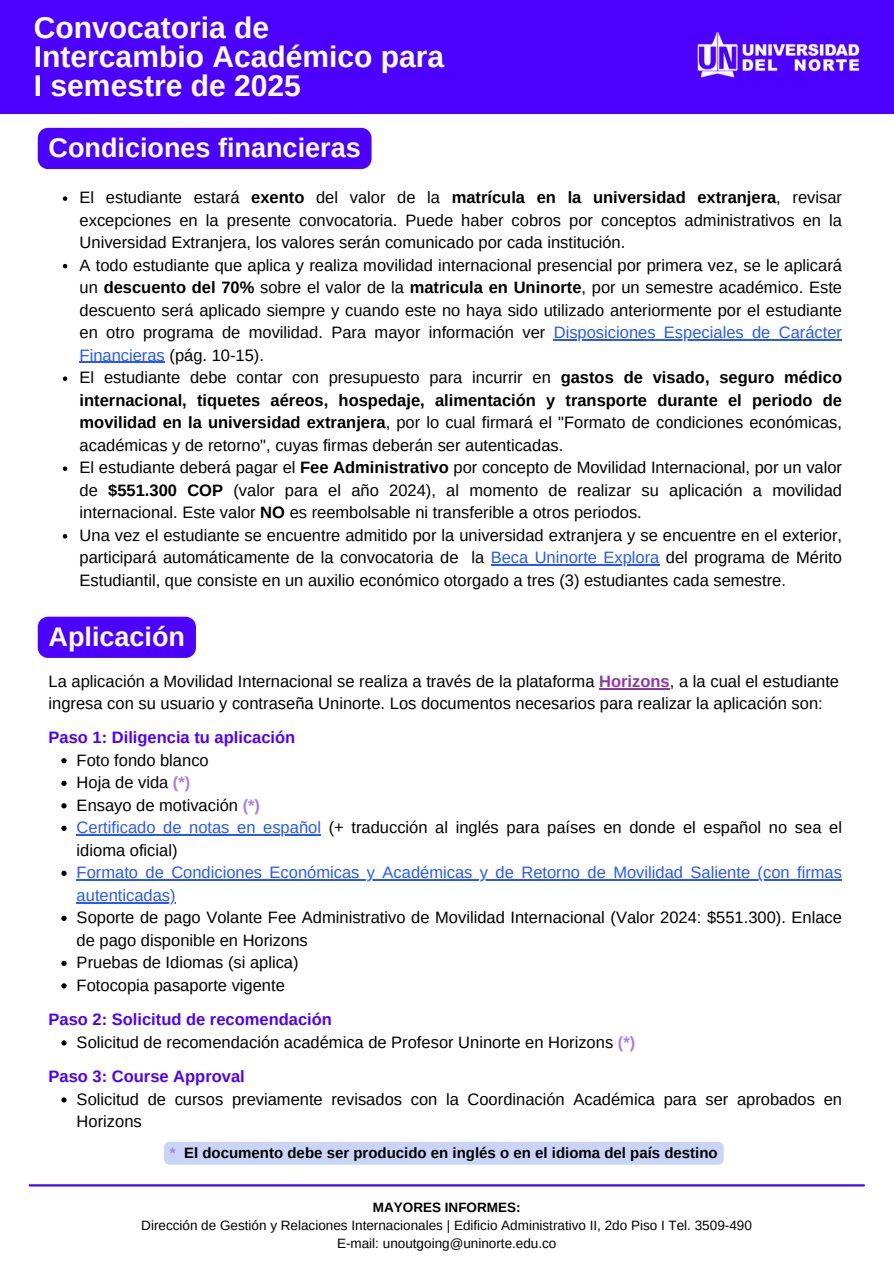
<style>
.page{position:relative;width:894px;height:1264px;background:#fff}
.page>*{position:absolute;margin:0;border:0;box-sizing:border-box;transform-origin:0 0}
.t1{font:700 30px/29.2px "Arimo";color:#fff}
.t2{font:700 27px "Arimo";color:#fff}
.t3{font:16.5px/22.5px "Arimo";color:#000}
.t4{font:16.5px "Arimo";color:#2757ff}
.t5{font:700 16.5px "Arimo";color:#4c00ff}
.t6{font:700 15px "Arimo";color:#000}
.t7{font:13.5px "Arimo";color:#000}
.t8{font:700 13.5px "Arimo";color:#000}
.s1{font-weight:700}
.s2{color:#2757ff}
.s3{font-weight:700;color:#8c38a4}
.s4{font-weight:700;color:#a67ef1}
.s5{color:#a67ef1}
</style>
<div class="page">
<hr style="left:30px;top:1184px;width:833px;height:2px;background:#4c00ff">
<div style="left:0;top:0;width:893px;height:114px;background:#4c00ff"></div>
<img style="left:697px;top:32px;width:163px;height:46px">
<div style="left:38px;top:128px;width:333px;height:41px;background:#4c00ff"></div>
<svg style="left:63px;top:196px;width:4px;height:5px"></svg>
<svg style="left:63px;top:264px;width:4px;height:4px"></svg>
<hr style="left:553px;top:339px;width:288px;height:1px;background:#2757ff">
<hr style="left:80px;top:362px;width:85px;height:1px;background:#2757ff">
<svg style="left:63px;top:376px;width:4px;height:5px"></svg>
<svg style="left:63px;top:466px;width:4px;height:5px"></svg>
<svg style="left:63px;top:534px;width:4px;height:4px"></svg>
<hr style="left:490px;top:564px;width:169px;height:1px;background:#2757ff">
<hr style="left:599px;top:688px;width:70px;height:1px;background:#8c38a4">
<div style="left:38px;top:616px;width:158px;height:42px;background:#4c00ff;border-radius:10px"></div>
<svg style="left:61px;top:758px;width:6px;height:5px"></svg>
<svg style="left:61px;top:780px;width:6px;height:6px"></svg>
<svg style="left:61px;top:803px;width:6px;height:5px"></svg>
<svg style="left:61px;top:825px;width:6px;height:6px"></svg>
<hr style="left:77px;top:834px;width:244px;height:2px;background:#2757ff">
<svg style="left:61px;top:870px;width:6px;height:6px"></svg>
<hr style="left:77px;top:879px;width:764px;height:2px;background:#2757ff">
<hr style="left:77px;top:902px;width:99px;height:1px;background:#2757ff">
<svg style="left:61px;top:915px;width:6px;height:6px"></svg>
<svg style="left:61px;top:960px;width:6px;height:6px"></svg>
<svg style="left:61px;top:983px;width:6px;height:5px"></svg>
<svg style="left:61px;top:1040px;width:6px;height:5px"></svg>
<svg style="left:61px;top:1097px;width:6px;height:5px"></svg>
<div style="left:164px;top:1142px;width:559px;height:22px;background:#cad4f6"></div>
<p class="t1" style="left:34px;top:13px;width:411px">Convocatoria de<br>Intercambio Académico para<br>I semestre de 2025</p>
<p class="t2" style="left:49px;top:132px;width:313px">Condiciones financieras</p>
<p class="t3" style="left:80px;top:186px;width:763px;text-align:justify">El estudiante estará <span class="s1">exento</span> del valor de la <span class="s1">matrícula en la universidad extranjera</span>, revisar excepciones en la presente convocatoria. Puede haber cobros por conceptos administrativos en la Universidad Extranjera, los valores serán comunicado por cada institución.</p>
<p class="t3" style="left:80px;top:254px;width:763px;text-align:justify">A todo estudiante que aplica y realiza movilidad internacional presencial por primera vez, se le aplicará un <span class="s1">descuento del 70%</span> sobre el valor de la <span class="s1">matricula en Uninorte</span>, por un semestre académico. Este descuento será aplicado siempre y cuando este no haya sido utilizado anteriormente por el estudiante en otro programa de movilidad. Para mayor información ver</p>
<h2 class="t4" style="left:553px;top:323px;width:290px">Disposiciones Especiales de Carácter</h2>
<h2 class="t3" style="left:80px;top:344px;width:763px"><span class="s2">Financieras</span> (pág. 10-15).<br>El estudiante debe contar con presupuesto para incurrir en <span class="s1">gastos de visado, seguro médico internacional, tiquetes aéreos, hospedaje, alimentación y transporte durante el periodo de movilidad en la universidad extranjera</span>, por lo cual firmará el "Formato de condiciones económicas, académicas y de retorno", cuyas firmas deberán ser autenticadas.<br>El estudiante deberá pagar el <span class="s1">Fee Administrativo</span> por concepto de Movilidad Internacional, por un valor</h2>
<h4 class="t3" style="left:80px;top:479px;width:763px">de <span class="s1">$551.300 COP</span> (valor para el año 2024), al momento de realizar su aplicación a movilidad internacional. Este valor <span class="s1">NO</span> es reembolsable ni transferible a otros periodos.<br>Una vez el estudiante se encuentre admitido por la universidad extranjera y se encuentre en el exterior,</h4>
<h3 class="t3" style="left:80px;top:546px;width:763px">participará automáticamente de la convocatoria de la <span class="s2">Beca Uninorte Explora</span> del programa de Mérito</h3>
<p class="t3" style="left:80px;top:569px;width:707px">Estudiantil, que consiste en un auxilio económico otorgado a tres (3) estudiantes cada semestre.</p>
<p class="t2" style="left:49px;top:621px;width:138px">Aplicación</p>
<p class="t3" style="left:49px;top:670px;width:791px">La aplicación a Movilidad Internacional se realiza a través de la plataforma <span class="s3">Horizons</span>, a la cual el estudiante ingresa con su usuario y contraseña Uninorte. Los documentos necesarios para realizar la aplicación son:</p>
<p class="t5" style="left:49px;top:728px;width:248px">Paso 1: Diligencia tu aplicación</p>
<p class="t3" style="left:77px;top:748px;width:134px">Foto fondo blanco</p>
<p class="t3" style="left:77px;top:771px;width:115px">Hoja de vida <span class="s4">(*)</span></p>
<p class="t3" style="left:77px;top:793px;width:185px">Ensayo de motivación <span class="s4">(*)</span></p>
<p class="t3" style="left:77px;top:816px;width:766px"><span class="s2">Certificado de notas en español</span> (+ traducción al inglés para países en donde el español no sea el idioma oficial)</p>
<h3 class="t4" style="left:77px;top:863px;width:766px">Formato de Condiciones Económicas y Académicas y de Retorno de Movilidad Saliente (con firmas</h3>
<p class="t3" style="left:77px;top:883px;width:766px"><span class="s2">autenticadas)<br></span>Soporte de pago Volante Fee Administrativo de Movilidad Internacional (Valor 2024: $551.300). Enlace</p>
<h3 class="t3" style="left:77px;top:928px;width:232px">de pago disponible en Horizons<br>Pruebas de Idiomas (si aplica)</h3>
<p class="t3" style="left:77px;top:973px;width:210px">Fotocopia pasaporte vigente</p>
<h3 class="t5" style="left:49px;top:1010px;width:285px">Paso 2: Solicitud de recomendación</h3>
<p class="t3" style="left:77px;top:1030px;width:560px">Solicitud de recomendación académica de Profesor Uninorte en Horizons <span class="s4">(*)</span></p>
<p class="t5" style="left:49px;top:1067px;width:198px">Paso 3: Course Approval</p>
<p class="t3" style="left:77px;top:1087px;width:766px">Solicitud de cursos previamente revisados con la Coordinación Académica para ser aprobados en<br>Horizons</p>
<p class="t6" style="left:170px;top:1144px;width:549px"><span class="s5">*</span> El documento debe ser producido en inglés o en el idioma del país destino</p>
<h1 class="t8" style="left:373px;top:1199px;width:149px">MAYORES INFORMES:</h1>
<p class="t7" style="left:141px;top:1217px;width:612px">Dirección de Gestión y Relaciones Internacionales | Edificio Administrativo II, 2do Piso I Tel. 3509-490</p>
<h2 class="t7" style="left:337px;top:1235px;width:221px">E-mail: unoutgoing@uninorte.edu.co</h2>
</div>
